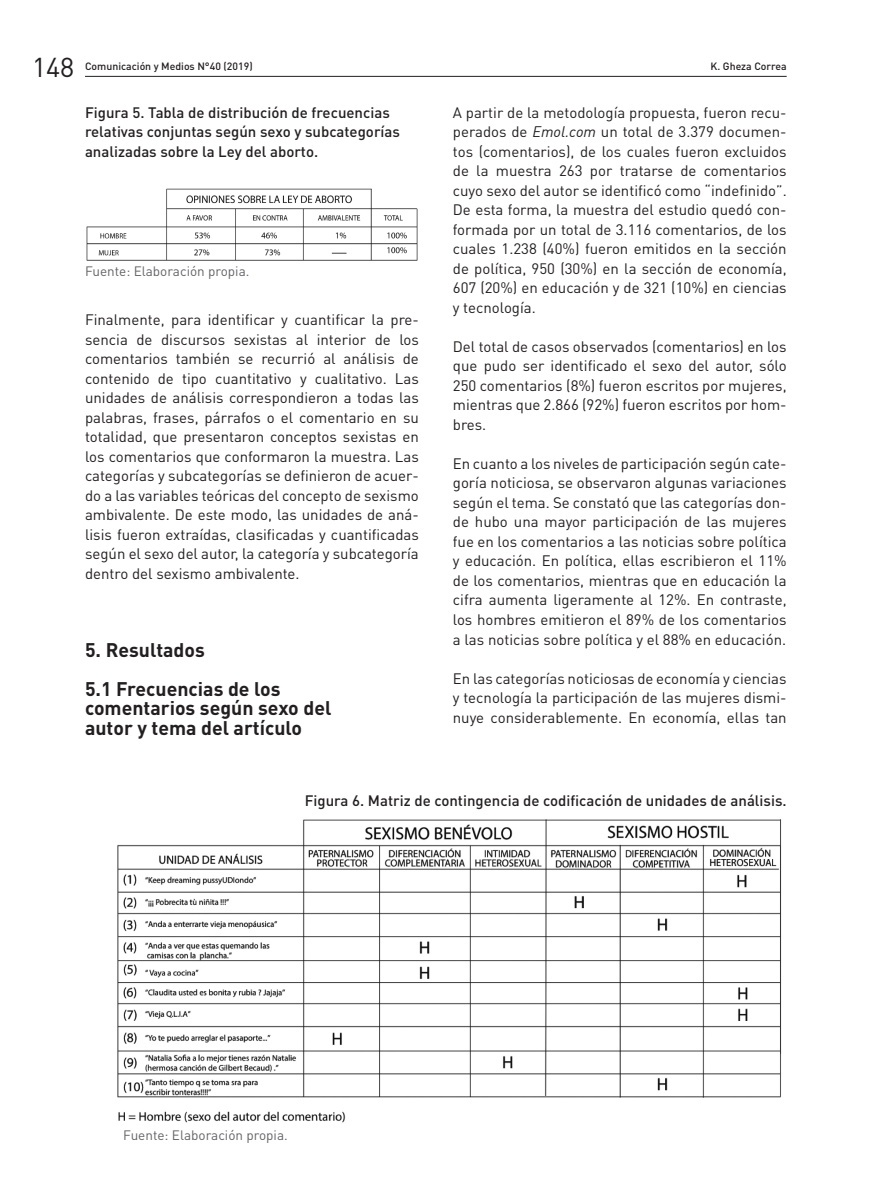
<style>
.page{position:relative;width:893px;height:1191px;background:#fff}
.page>*{position:absolute;margin:0;border:0;box-sizing:border-box;transform-origin:0 0}
.t1{font:27px "DIN Pro";color:#231f20}
.titulos{font:700 19.5px/19.5px "DIN Pro";color:#231f20}
.caja_textos{font:15px/19.5px "DIN Pro";color:#231f20;text-align:justify}
.caja_textos-2{font:500 15px/19.5px "DIN Pro";color:#231f20}
.NOTA{font:13.5px "DIN Pro";color:#636366}
.t2{font:500 10.5px "DIN Pro";color:#231f20}
.s1{font-family:"DIN";font-style:italic}
</style>
<div class="page">
<hr style="left:85px;top:76px;width:702px;height:1px;background:#231f20">
<img style="left:86px;top:188px;width:332px;height:73px">
<img style="left:117px;top:819px;width:665px;height:304px">
<h1 class="t1" style="left:32px;top:48px;width:44px">148</h1>
<p class="t2" style="left:85px;top:59px;width:169px">Comunicación y Medios N°40 (2019)</p>
<p class="t2" style="left:710px;top:59px;width:78px">K. Gheza Correa</p>
<p class="caja_textos-2" style="left:85px;top:102px;width:316px">Figura 5. Tabla de distribución de frecuencias relativas conjuntas según sexo y subcategorías analizadas sobre la Ley del aborto.</p>
<p class="NOTA" style="left:85px;top:262px;width:166px">Fuente: Elaboración propia.</p>
<p class="caja_textos" style="left:85px;top:309px;width:335px">Finalmente, para identificar y cuantificar la pre&shy;sencia de discursos sexistas al interior de los comentarios también se recurrió al análisis de contenido de tipo cuantitativo y cualitativo. Las unidades de análisis correspondieron a todas las palabras, frases, párrafos o el comentario en su totalidad, que presentaron conceptos sexistas en los comentarios que conformaron la muestra. Las categorías y subcategorías se definieron de acuer&shy;do a las variables teóricas del concepto de sexismo ambivalente. De este modo, las unidades de aná&shy;lisis fueron extraídas, clasificadas y cuantificadas según el sexo del autor, la categoría y subcategoría dentro del sexismo ambivalente.</p>
<p class="titulos" style="left:85px;top:639px;width:121px">5. Resultados</p>
<p class="titulos" style="left:85px;top:678px;width:248px">5.1 Frecuencias de los comentarios según sexo del autor y tema del artículo</p>
<p class="caja_textos" style="left:453px;top:102px;width:335px">A partir de la metodología propuesta, fueron recu&shy;perados de <span class="s1">Emol.com</span> un total de 3.379 documen&shy;tos (comentarios), de los cuales fueron excluidos de la muestra 263 por tratarse de comentarios cuyo sexo del autor se identificó como “indefinido”.<br>De esta forma, la muestra del estudio quedó con&shy;formada por un total de 3.116 comentarios, de los cuales 1.238 (40%) fueron emitidos en la sección de política, 950 (30%) en la sección de economía, 607 (20%) en educación y de 321 (10%) en ciencias y tecnología.</p>
<p class="caja_textos" style="left:453px;top:336px;width:335px">Del total de casos observados (comentarios) en los que pudo ser identificado el sexo del autor, sólo 250 comentarios (8%) fueron escritos por mujeres, mientras que 2.866 (92%) fueron escritos por hom&shy;bres.</p>
<p class="caja_textos" style="left:453px;top:453px;width:335px">En cuanto a los niveles de participación según cate&shy;goría noticiosa, se observaron algunas variaciones según el tema. Se constató que las categorías don&shy;de hubo una mayor participación de las mujeres fue en los comentarios a las noticias sobre política y educación. En política, ellas escribieron el 11% de los comentarios, mientras que en educación la cifra aumenta ligeramente al 12%. En contraste, los hombres emitieron el 89% de los comentarios a las noticias sobre política y el 88% en educación.</p>
<p class="caja_textos" style="left:453px;top:667px;width:335px">En las categorías noticiosas de economía y ciencias y tecnología la participación de las mujeres dismi&shy;nuye considerablemente. En economía, ellas tan</p>
<p class="caja_textos-2" style="left:305px;top:790px;width:483px">Figura 6. Matriz de contingencia de codificación de unidades de análisis.</p>
<p class="NOTA" style="left:123px;top:1126px;width:166px">Fuente: Elaboración propia.</p>
</div>
